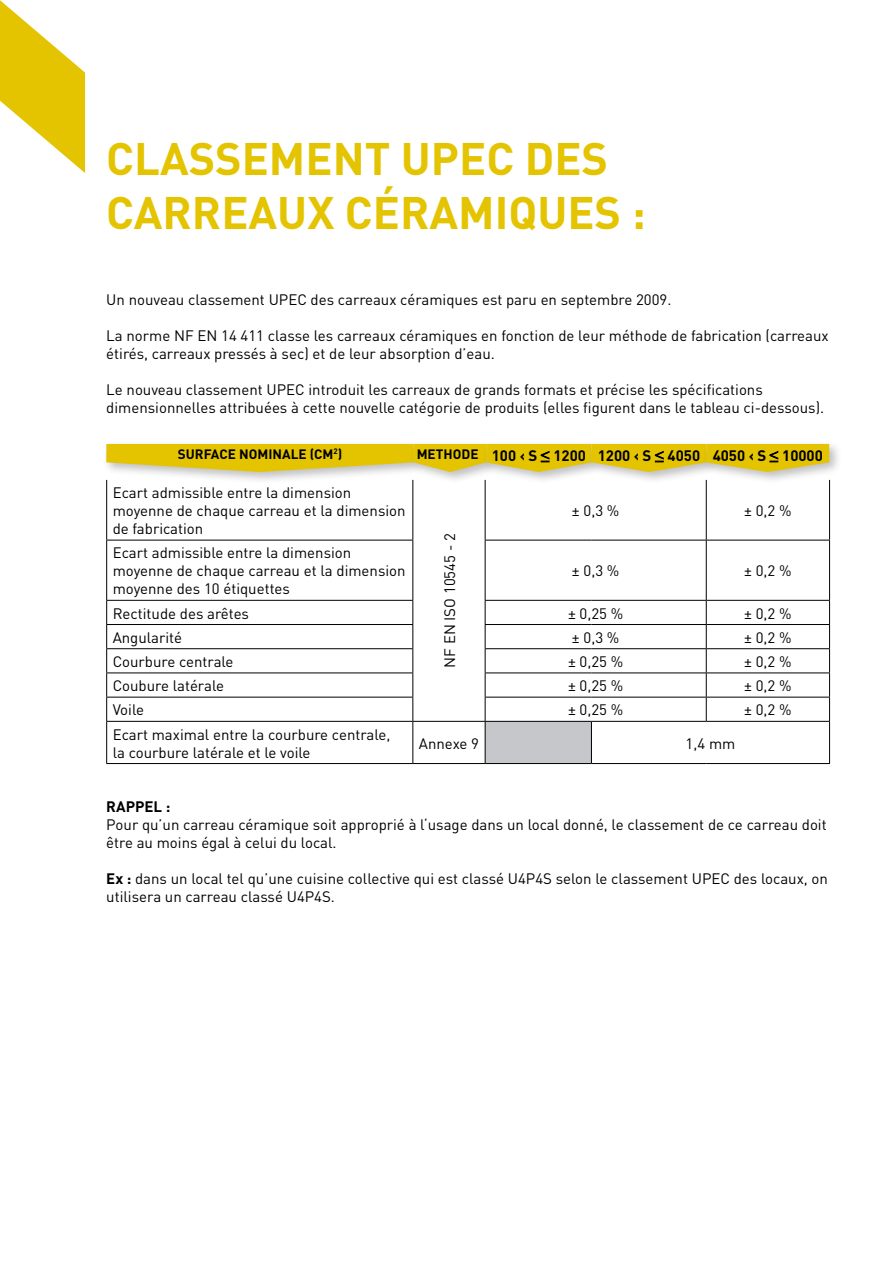
<style>
.page{position:relative;width:893px;height:1263px;background:#fff}
.page>*{position:absolute;margin:0;border:0;box-sizing:border-box;transform-origin:0 0}
.t1{font:700 45px "DIN";color:#e4c400}
.t2{font:15px/18px "DIN";color:#000}
.t3{font:700 15px "DIN";color:#000}
.t4{font:700 13.5px "DIN";color:#000}
.s1{font-size:13.5px}
.s2{font-family:"Helvetica Neue";font-weight:900;font-stretch:condensed}
.s3{font-weight:700}
</style>
<div class="page">
<div style="left:485px;top:721px;width:106px;height:42px;background:#c5c7ca"></div>
<hr style="left:106px;top:540px;width:1px;height:60px;background:#000">
<hr style="left:706px;top:540px;width:1px;height:60px;background:#000">
<hr style="left:829px;top:540px;width:1px;height:60px;background:#000">
<hr style="left:106px;top:600px;width:307px;height:1px;background:#000">
<hr style="left:485px;top:600px;width:106px;height:1px;background:#000">
<hr style="left:591px;top:600px;width:115px;height:1px;background:#000">
<hr style="left:706px;top:600px;width:124px;height:1px;background:#000">
<hr style="left:106px;top:624px;width:307px;height:1px;background:#000">
<hr style="left:485px;top:624px;width:106px;height:1px;background:#000">
<hr style="left:591px;top:624px;width:115px;height:1px;background:#000">
<hr style="left:706px;top:624px;width:124px;height:1px;background:#000">
<hr style="left:106px;top:648px;width:307px;height:1px;background:#000">
<hr style="left:485px;top:648px;width:106px;height:1px;background:#000">
<hr style="left:591px;top:648px;width:115px;height:1px;background:#000">
<hr style="left:706px;top:648px;width:124px;height:1px;background:#000">
<hr style="left:106px;top:672px;width:307px;height:1px;background:#000">
<hr style="left:485px;top:672px;width:106px;height:1px;background:#000">
<hr style="left:591px;top:672px;width:115px;height:1px;background:#000">
<hr style="left:706px;top:672px;width:124px;height:1px;background:#000">
<hr style="left:106px;top:697px;width:307px;height:1px;background:#000">
<svg style="left:106px;top:601px;width:1px;height:120px"></svg>
<hr style="left:485px;top:697px;width:106px;height:1px;background:#000">
<hr style="left:591px;top:697px;width:115px;height:1px;background:#000">
<hr style="left:706px;top:697px;width:124px;height:1px;background:#000">
<svg style="left:706px;top:601px;width:1px;height:120px"></svg>
<svg style="left:829px;top:601px;width:1px;height:120px"></svg>
<hr style="left:106px;top:721px;width:307px;height:1px;background:#000">
<hr style="left:106px;top:722px;width:1px;height:41px;background:#000">
<hr style="left:412px;top:722px;width:1px;height:41px;background:#000">
<hr style="left:485px;top:721px;width:106px;height:1px;background:#000">
<hr style="left:485px;top:722px;width:1px;height:41px;background:#000">
<hr style="left:591px;top:721px;width:115px;height:1px;background:#000">
<hr style="left:591px;top:722px;width:1px;height:41px;background:#000">
<hr style="left:706px;top:721px;width:124px;height:1px;background:#000">
<hr style="left:829px;top:722px;width:1px;height:41px;background:#000">
<hr style="left:106px;top:763px;width:307px;height:1px;background:#000">
<hr style="left:413px;top:763px;width:72px;height:1px;background:#000">
<hr style="left:485px;top:763px;width:106px;height:1px;background:#000">
<hr style="left:591px;top:763px;width:115px;height:1px;background:#000">
<hr style="left:706px;top:763px;width:124px;height:1px;background:#000">
<hr style="left:106px;top:480px;width:1px;height:60px;background:#000">
<hr style="left:412px;top:480px;width:1px;height:60px;background:#000">
<hr style="left:485px;top:480px;width:1px;height:60px;background:#000">
<hr style="left:706px;top:480px;width:1px;height:60px;background:#000">
<hr style="left:829px;top:480px;width:1px;height:60px;background:#000">
<hr style="left:106px;top:540px;width:307px;height:1px;background:#000">
<hr style="left:412px;top:540px;width:1px;height:60px;background:#000">
<hr style="left:485px;top:540px;width:106px;height:1px;background:#000">
<hr style="left:485px;top:540px;width:1px;height:60px;background:#000">
<hr style="left:591px;top:540px;width:115px;height:1px;background:#000">
<hr style="left:706px;top:540px;width:124px;height:1px;background:#000">
<svg style="left:412px;top:601px;width:1px;height:120px"></svg>
<svg style="left:485px;top:601px;width:1px;height:120px"></svg>
<hr style="left:413px;top:721px;width:72px;height:1px;background:#000">
<svg style="left:0;top:0;width:85px;height:173px"></svg>
<div style="left:103px;top:440px;width:324px;height:44px;background:#000;opacity:.25"></div>
<div style="left:410px;top:440px;width:89px;height:44px;background:#000;opacity:.25"></div>
<div style="left:482px;top:440px;width:122px;height:44px;background:#000;opacity:.25"></div>
<div style="left:588px;top:440px;width:131px;height:44px;background:#000;opacity:.25"></div>
<div style="left:703px;top:440px;width:139px;height:44px;background:#000;opacity:.25"></div>
<svg style="left:106px;top:444px;width:723px;height:28px;background:#e0c524"></svg>
<h1 class="t1" style="left:106px;top:129px;width:57px">CLASSEMENT</h1>
<h1 class="t1" style="left:401px;top:129px;width:151px">UPEC DES</h1>
<h1 class="t1" style="left:106px;top:183px;width:30px">CARREAUX</h1>
<h1 class="t1" style="left:345px;top:183px;width:82px">CÉRAMI</h1>
<h1 class="t1" style="left:508px;top:183px;width:57px">QUES</h1>
<h1 class="t1" style="left:632px;top:183px;width:15px">:</h1>
<p class="t2" style="left:106px;top:291px;width:567px">Un nouveau classement UPEC des carreaux céramiques est paru en septembre 2009.</p>
<p class="t2" style="left:106px;top:327px;width:724px">La norme NF EN 14 411 classe les carreaux céramiques en fonction de leur méthode de fabrication (carreaux étirés, carreaux pressés à sec) et de leur absorption d’eau.</p>
<p class="t2" style="left:106px;top:381px;width:719px">Le nouveau classement UPEC introduit les carreaux de grands formats et précise les spécifications dimensionnelles attribuées à cette nouvelle catégorie de produits (elles figurent dans le tableau ci-dessous).</p>
<p class="t4" style="left:178px;top:445px;width:166px">SURFACE NOMINALE (CM<sup>2</sup>)</p>
<p class="t3" style="left:417px;top:445px;width:408px"><span class="s1">METHODE</span> 100 ‹ S <span class="s2">≤</span> 1200 1200 ‹ S <span class="s2">≤</span> 4050 4050 ‹ S <span class="s2">≤</span> 10000</p>
<p class="t2" style="left:113px;top:483px;width:294px">Ecart admissible entre la dimension moyenne de chaque carreau et la dimension de fabrication</p>
<p class="t2" style="left:572px;top:501px;width:49px">± 0,3 %</p>
<p class="t2" style="left:744px;top:501px;width:49px">± 0,2 %</p>
<p class="t2" style="left:440px;top:668px;width:136px;rotate:-90deg">NF EN ISO 10545 - 2</p>
<p class="t2" style="left:113px;top:544px;width:294px">Ecart admissible entre la dimension moyenne de chaque carreau et la dimension moyenne des 10 étiquettes</p>
<p class="t2" style="left:572px;top:562px;width:49px">± 0,3 %</p>
<p class="t2" style="left:744px;top:562px;width:49px">± 0,2 %</p>
<p class="t2" style="left:113px;top:604px;width:138px">Rectitude des arêtes</p>
<p class="t2" style="left:568px;top:604px;width:57px">± 0,25 %</p>
<p class="t2" style="left:744px;top:604px;width:49px">± 0,2 %</p>
<p class="t2" style="left:113px;top:628px;width:71px">Angularité</p>
<p class="t2" style="left:572px;top:628px;width:49px">± 0,3 %</p>
<p class="t2" style="left:744px;top:628px;width:49px">± 0,2 %</p>
<p class="t2" style="left:113px;top:652px;width:122px">Courbure centrale</p>
<p class="t2" style="left:568px;top:652px;width:57px">± 0,25 %</p>
<p class="t2" style="left:744px;top:652px;width:49px">± 0,2 %</p>
<p class="t2" style="left:113px;top:676px;width:113px">Coubure latérale</p>
<p class="t2" style="left:568px;top:676px;width:57px">± 0,25 %</p>
<p class="t2" style="left:744px;top:676px;width:49px">± 0,2 %</p>
<p class="t2" style="left:113px;top:701px;width:33px">Voile</p>
<p class="t2" style="left:568px;top:701px;width:57px">± 0,25 %</p>
<p class="t2" style="left:744px;top:701px;width:49px">± 0,2 %</p>
<p class="t2" style="left:113px;top:725px;width:279px">Ecart maximal entre la courbure centrale, la courbure latérale et le voile</p>
<p class="t2" style="left:419px;top:734px;width:62px">Annexe 9</p>
<p class="t2" style="left:686px;top:734px;width:51px">1,4 mm</p>
<p class="t3" style="left:106px;top:797px;width:66px">RAPPEL :</p>
<p class="t2" style="left:106px;top:815px;width:722px">Pour qu’un carreau céramique soit approprié à l‘usage dans un local donné, le classement de ce carreau doit être au moins égal à celui du local.</p>
<p class="t2" style="left:106px;top:869px;width:723px"><span class="s3">EX :</span> dans un local tel qu’une cuisine collective qui est classé U4P4S selon le classement UPEC des locaux, on utilisera un carreau classé U4P4S.</p>
</div>
